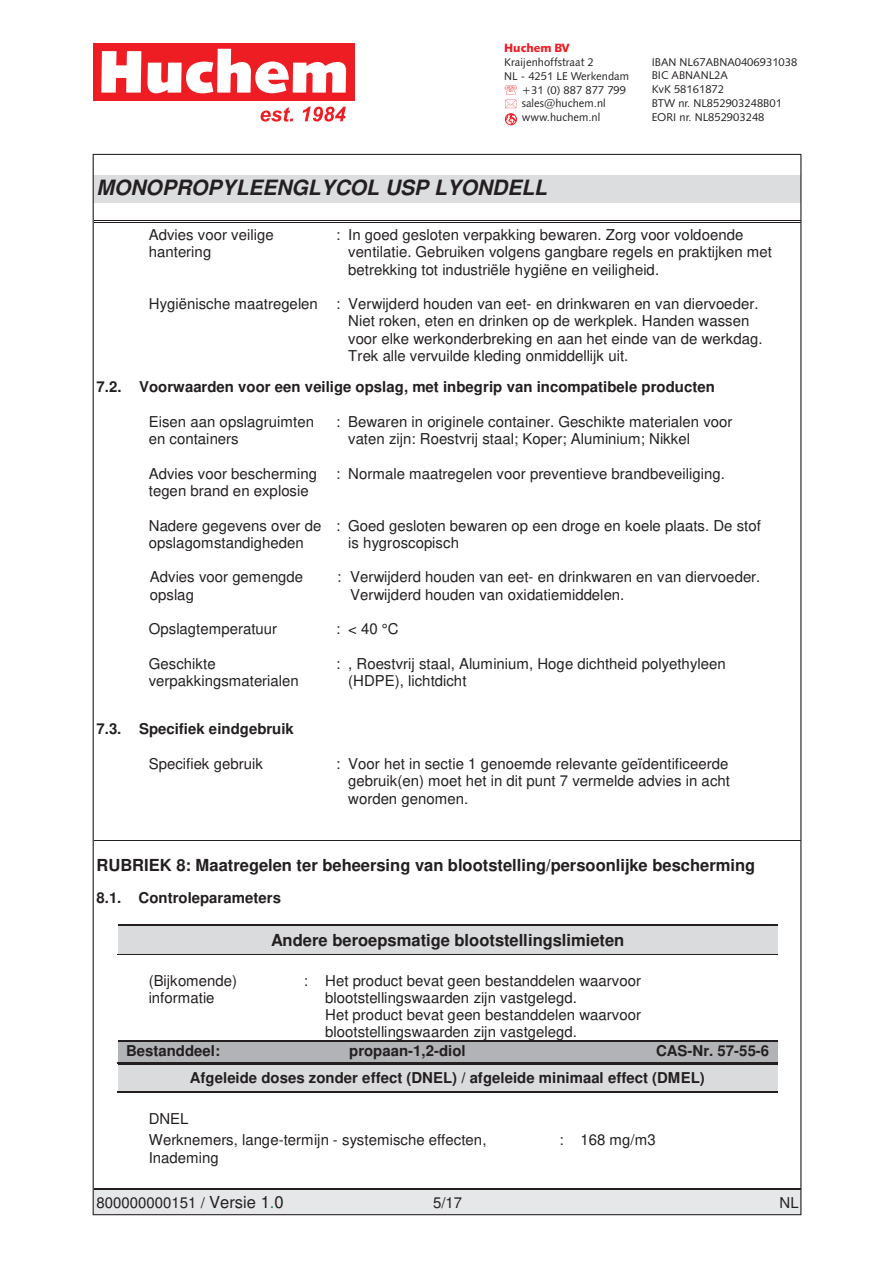
<style>
.page{position:relative;width:893px;height:1263px;background:#fff}
.page>*{position:absolute;margin:0;border:0;box-sizing:border-box;transform-origin:0 0}
.t1{font:italic 700 21px "Nimbus Sans";color:#231f20}
.t2{font:700 16.5px "Nimbus Sans";color:#231f20}
.t3{font:15px/17.2px "Nimbus Sans";color:#231f20}
.t4{font:700 15px/27.3px "Nimbus Sans";color:#231f20}
.t5{font:900 12px "Humanist 531 CBT";color:#ee1d23}
.t6{font:11.25px/13.8px "Humanist 531 BT Roman A";color:#231f20}
.s1{font-size:16.5px}
.s2{font-size:16.5px;color:#118641}
.s3{font-family:"Nimbus San L"}
</style>
<div class="page">
<svg style="left:93px;top:43px;width:261px;height:58px"></svg>
<svg style="left:261px;top:107px;width:32px;height:15px"></svg>
<svg style="left:303px;top:107px;width:43px;height:15px"></svg>
<svg style="left:505px;top:85px;width:12px;height:23px"></svg>
<div style="left:505px;top:113px;width:12px;height:12px;border:1px solid #ee1d23;border-radius:50%"></div>
<svg style="left:506px;top:114px;width:10px;height:11px"></svg>
<div style="left:94px;top:175px;width:707px;height:28px;background:#dcdddf"></div>
<hr style="left:94px;top:222px;width:707px;height:1px;background:#231f20">
<hr style="left:94px;top:220px;width:707px;height:1px;background:#231f20">
<div style="left:94px;top:1190px;width:707px;height:25px;background:#e6e7e9"></div>
<hr style="left:94px;top:1189px;width:707px;height:1px;background:#231f20">
<hr style="left:94px;top:840px;width:707px;height:1px;background:#231f20">
<div style="left:123px;top:926px;width:649px;height:28px;background:#dadbdd"></div>
<hr style="left:118px;top:924px;width:660px;height:2px;background:#231f20">
<hr style="left:117px;top:954px;width:661px;height:1px;background:#231f20">
<div style="left:118px;top:1042px;width:122px;height:20px;background:#b2b3b7"></div>
<div style="left:240px;top:1042px;width:335px;height:20px;background:#b2b3b7"></div>
<div style="left:575px;top:1042px;width:202px;height:20px;background:#b2b3b7"></div>
<hr style="left:118px;top:1041px;width:122px;height:1px;background:#231f20">
<hr style="left:241px;top:1041px;width:334px;height:1px;background:#231f20">
<hr style="left:577px;top:1041px;width:200px;height:1px;background:#231f20">
<hr style="left:117px;top:1062px;width:123px;height:1px;background:#231f20">
<hr style="left:240px;top:1062px;width:335px;height:1px;background:#231f20">
<hr style="left:576px;top:1062px;width:201px;height:1px;background:#231f20">
<div style="left:123px;top:1065px;width:649px;height:26px;background:#dadbdd"></div>
<hr style="left:118px;top:1063px;width:660px;height:2px;background:#231f20">
<hr style="left:117px;top:1091px;width:661px;height:2px;background:#231f20">
<p class="t5" style="left:504px;top:40px;width:67px">Huchem BV</p>
<p class="t6" style="left:504px;top:55px;width:91px">Kraijenhoffstraat 2</p>
<p class="t6" style="left:504px;top:69px;width:126px">NL - 4251 LE Werkendam</p>
<p class="t6" style="left:522px;top:83px;width:106px">+31 (0) 887 877 799</p>
<p class="t6" style="left:522px;top:96px;width:86px">sales@huchem.nl</p>
<p class="t6" style="left:522px;top:110px;width:80px">www.huchem.nl</p>
<h1 class="t1" style="left:97px;top:175px;width:452px">MONOPROPYLEENGLYCOL USP LYONDELL</h1>
<p class="t6" style="left:652px;top:55px;width:147px">IBAN NL67ABNA0406931038<br>BIC ABNANL2A<br>KvK 58161872<br>BTW nr. NL852903248B01<br>EORI nr. NL852903248</p>
<p class="t3" style="left:149px;top:227px;width:126px">Advies voor veilige hantering</p>
<p class="t3" style="left:348px;top:227px;width:425px;text-indent:-12px">: In goed gesloten verpakking bewaren. Zorg voor voldoende ventilatie. Gebruiken volgens gangbare regels en praktijken met betrekking tot industriële hygiëne en veiligheid.</p>
<p class="t3" style="left:348px;top:297px;width:416px;text-indent:-199px">Hygiënische maatregelen : Verwijderd houden van eet- en drinkwaren en van diervoeder.<br>Niet roken, eten en drinken op de werkplek. Handen wassen voor elke werkonderbreking en aan het einde van de werkdag.<br>Trek alle vervuilde kleding onmiddellijk uit.</p>
<p class="t4" style="left:97px;top:374px;width:620px">7.2. Voorwaarden voor een veilige opslag, met inbegrip van incompatibele producten</p>
<p class="t3" style="left:149px;top:414px;width:167px">Eisen aan opslagruimten en containers</p>
<p class="t3" style="left:348px;top:414px;width:386px;text-indent:-12px">: Bewaren in originele container. Geschikte materialen voor vaten zijn: Roestvrij staal; Koper; Aluminium; Nikkel</p>
<p class="t3" style="left:149px;top:466px;width:170px">Advies voor bescherming tegen brand en explosie</p>
<p class="t3" style="left:336px;top:466px;width:391px">: Normale maatregelen voor preventieve brandbeveiliging.</p>
<p class="t3" style="left:149px;top:518px;width:174px">Nadere gegevens over de opslagomstandigheden</p>
<p class="t3" style="left:348px;top:518px;width:414px;text-indent:-12px">: Goed gesloten bewaren op een droge en koele plaats. De stof is hygroscopisch</p>
<p class="t3" style="left:150px;top:570px;width:155px">Advies voor gemengde opslag</p>
<p class="t3" style="left:350px;top:570px;width:412px;text-indent:-13px">: Verwijderd houden van eet- en drinkwaren en van diervoeder.<br>Verwijderd houden van oxidatiemiddelen.</p>
<p class="t3" style="left:149px;top:622px;width:130px">Opslagtemperatuur</p>
<p class="t3" style="left:336px;top:622px;width:64px">: &lt; 40 °C</p>
<p class="t3" style="left:149px;top:656px;width:151px">Geschikte verpakkingsmaterialen</p>
<p class="t3" style="left:348px;top:656px;width:379px;text-indent:-12px">: , Roestvrij staal, Aluminium, Hoge dichtheid polyethyleen (HDPE), lichtdicht</p>
<p class="t4" style="left:97px;top:716px;width:199px">7.3. Specifiek eindgebruik</p>
<p class="t3" style="left:149px;top:757px;width:116px">Specifiek gebruik</p>
<p class="t3" style="left:348px;top:757px;width:383px;text-align:justify;text-indent:-12px">: Voor het in sectie 1 genoemde relevante geïdentificeerde gebruik(en) moet het in dit punt 7 vermelde advies in acht worden genomen.</p>
<p class="t2" style="left:97px;top:858px;width:660px">RUBRIEK 8: Maatregelen ter beheersing van blootstelling/persoonlijke bescherming</p>
<p class="t4" style="left:97px;top:885px;width:186px">8.1. Controleparameters</p>
<p class="t2" style="left:271px;top:933px;width:355px">Andere beroepsmatige blootstellingslimieten</p>
<p class="t3" style="left:149px;top:973px;width:90px">(Bijkomende) informatie</p>
<p class="t3" style="left:325px;top:973px;width:317px;text-indent:-21px">: Het product bevat geen bestanddelen waarvoor blootstellingswaarden zijn vastgelegd.<br>Het product bevat geen bestanddelen waarvoor blootstellingswaarden zijn vastgelegd.</p>
<p class="t4" style="left:126px;top:1038px;width:96px">Bestanddeel:</p>
<p class="t4" style="left:349px;top:1038px;width:118px">propaan-1,2-diol</p>
<p class="t4" style="left:190px;top:1038px;width:581px;text-indent:466px">CAS-Nr. 57-55-6<br>Afgeleide doses zonder effect (DNEL) / afgeleide minimaal effect (DMEL)</p>
<p class="t3" style="left:149px;top:1109px;width:339px;line-height:21.3px">DNEL<br>Werknemers, lange-termijn - systemische effecten,</p>
<p class="t3" style="left:149px;top:1150px;width:72px">Inademing</p>
<p class="t3" style="left:559px;top:1133px;width:98px">: 168 mg/m3</p>
<p class="t3" style="left:97px;top:1196px;width:189px">800000000151 / <span class="s1">Versie 1</span><span class="s2">.</span><span class="s1">0</span></p>
<p class="t3" style="left:433px;top:1196px;width:31px">5/1<span class="s3">7</span></p>
<p class="t3" style="left:780px;top:1196px;width:21px">NL</p>
</div>
